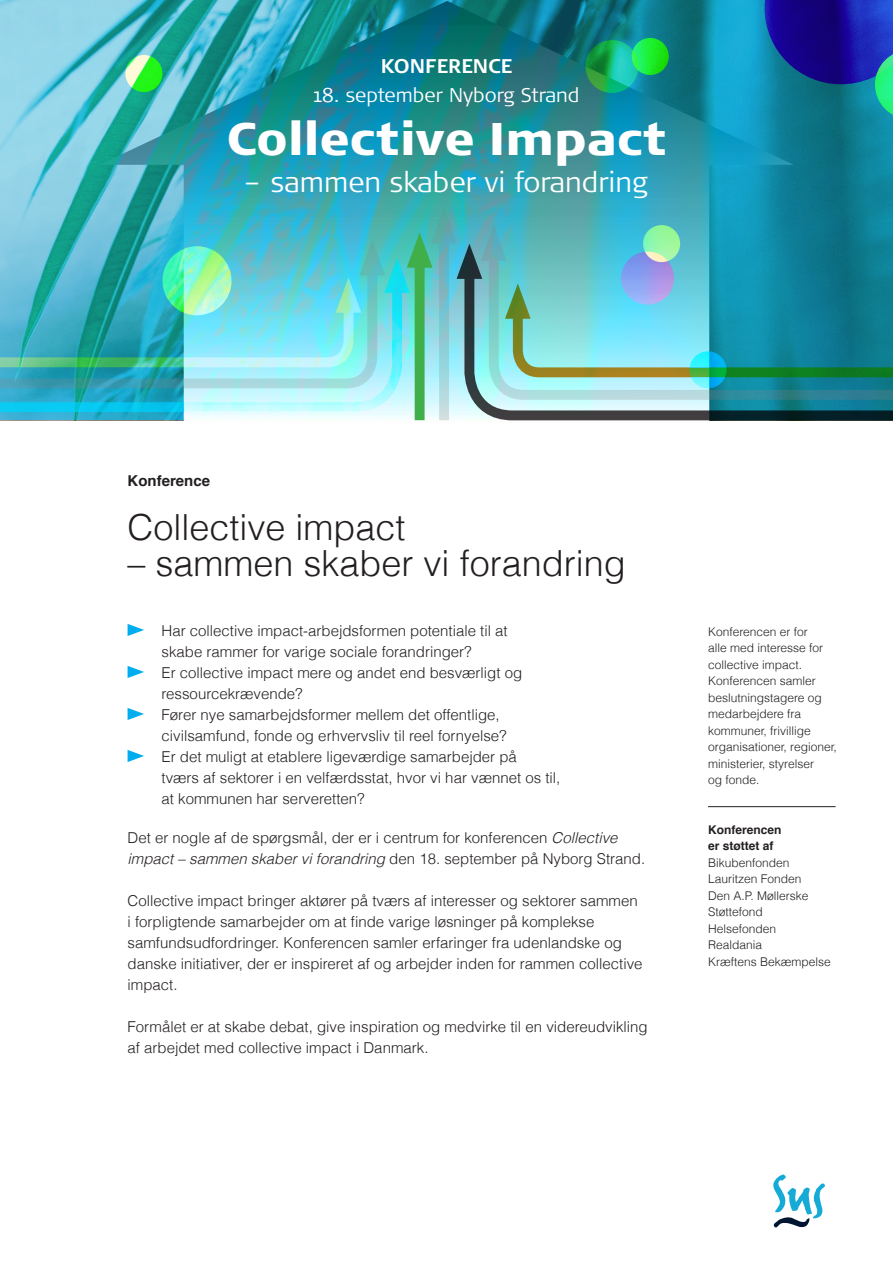
<style>
.page{position:relative;width:893px;height:1263px;background:#fff}
.page>*{position:absolute;margin:0;border:0;box-sizing:border-box;transform-origin:0 0}
.t1{font:900 45.75px "Signa Normal";color:#fff}
.t2{font:300 36px "Helvetica";color:#231f20}
.t3{font:300 28.2px "Signa Normal";color:#fff}
.t4{font:300 19.8px "Signa Normal";color:#fff}
.t5{font:700 19.8px "Signa Normal";color:#fff}
.t6{font:300 15px/21px "Helvetica";color:#231f20}
.t7{font:700 15px "Helvetica";color:#231f20}
.t8{font:300 12px/16.5px "Helvetica";color:#231f20}
.t9{font:700 12px/16.5px "Helvetica";color:#231f20}
.s1{font-style:italic}
</style>
<div class="page">
<svg style="left:0;top:0;width:893px;height:420px;background:#5eb5c7"></svg>
<img style="left:99px;top:1px;width:695px;height:420px">
<div style="left:415px;top:253px;width:10px;height:167px;background:#40ae49"></div>
<svg style="left:439px;top:379px;width:10px;height:41px"></svg>
<svg style="left:0;top:379px;width:407px;height:35px;background:#7adbec"></svg>
<svg style="left:0;top:379px;width:382px;height:11px;background:#72beca"></svg>
<svg style="left:459px;top:379px;width:434px;height:42px;background:#5d8289"></svg>
<svg style="left:484px;top:379px;width:409px;height:22px;background:#71bbc7"></svg>
<img style="left:0;top:208px;width:893px;height:171px">
<svg style="left:162px;top:246px;width:70px;height:69px;background:#86f8b5"></svg>
<svg style="left:586px;top:40px;width:52px;height:53px;background:#1ab373"></svg>
<svg style="left:621px;top:252px;width:53px;height:53px;background:#969ded"></svg>
<svg style="left:643px;top:225px;width:37px;height:37px"></svg>
<svg style="left:125px;top:55px;width:37px;height:37px"></svg>
<svg style="left:689px;top:351px;width:37px;height:37px"></svg>
<svg style="left:632px;top:38px;width:37px;height:37px"></svg>
<svg style="left:765px;top:0;width:128px;height:119px;background:#154295"></svg>
<svg style="left:128px;top:624px;width:16px;height:12px"></svg>
<svg style="left:128px;top:666px;width:16px;height:12px"></svg>
<svg style="left:128px;top:708px;width:16px;height:12px"></svg>
<svg style="left:128px;top:750px;width:16px;height:12px"></svg>
<hr style="left:708px;top:806px;width:128px;height:1px;background:#231f20">
<svg style="left:773px;top:1174px;width:52px;height:54px"></svg>
<h3 class="t5" style="left:381px;top:55px;width:133px">KONFERENCE</h3>
<h3 class="t4" style="left:313px;top:84px;width:268px">18. september Nyborg Strand</h3>
<h1 class="t1" style="left:226px;top:110px;width:442px">Collective Impact</h1>
<h3 class="t3" style="left:245px;top:166px;width:404px">– sammen skaber vi forandring</h3>
<p class="t7" style="left:128px;top:469px;width:84px">Konference</p>
<h2 class="t2" style="left:128px;top:498px;width:280px">Collective impact</h2>
<h2 class="t2" style="left:128px;top:534px;width:500px">– sammen skaber vi forandring</h2>
<p class="t6" style="left:162px;top:619px;width:400px">Har collective impact-arbejdsformen potentiale til at<br>skabe rammer for varige sociale forandringer?<br>Er collective impact mere og andet end besværligt og ressourcekrævende?<br>Fører nye samarbejdsformer mellem det offentlige, civilsamfund, fonde og erhvervsliv til reel fornyelse?<br>Er det muligt at etablere ligeværdige samarbejder på<br>tværs af sektorer i en velfærdsstat, hvor vi har vænnet os til, at kommunen har serveretten?</p>
<p class="t6" style="left:128px;top:826px;width:519px">Det er nogle af de spørgsmål, der er i centrum for konferencen <span class="s1">Collective impact – sammen skaber vi forandring</span> den 18. september på Nyborg Strand.</p>
<p class="t6" style="left:128px;top:889px;width:516px">Collective impact bringer aktører på tværs af interesser og sektorer sammen i forpligtende samarbejder om at finde varige løsninger på komplekse samfundsudfordringer. Konferencen samler erfaringer fra udenlandske og danske initiativer, der er inspireret af og arbejder inden for rammen collective impact.</p>
<p class="t6" style="left:128px;top:1015px;width:522px">Formålet er at skabe debat, give inspiration og medvirke til en videreudvikling af arbejdet med collective impact i Danmark.</p>
<p class="t8" style="left:708px;top:623px;width:130px">Konferencen er for<br>alle med interesse for collective impact.<br>Konferencen samler beslutningstagere og medarbejdere fra kommuner, frivillige organisationer, regioner, ministerier, styrelser<br>og fonde.</p>
<p class="t9" style="left:708px;top:821px;width:75px">Konferencen er støttet af</p>
<p class="t8" style="left:708px;top:854px;width:124px">Bikubenfonden<br>Lauritzen Fonden<br>Den A.P. Møllerske<br>Støttefond<br>Helsefonden<br>Realdania<br>Kræftens Bekæmpelse</p>
</div>
